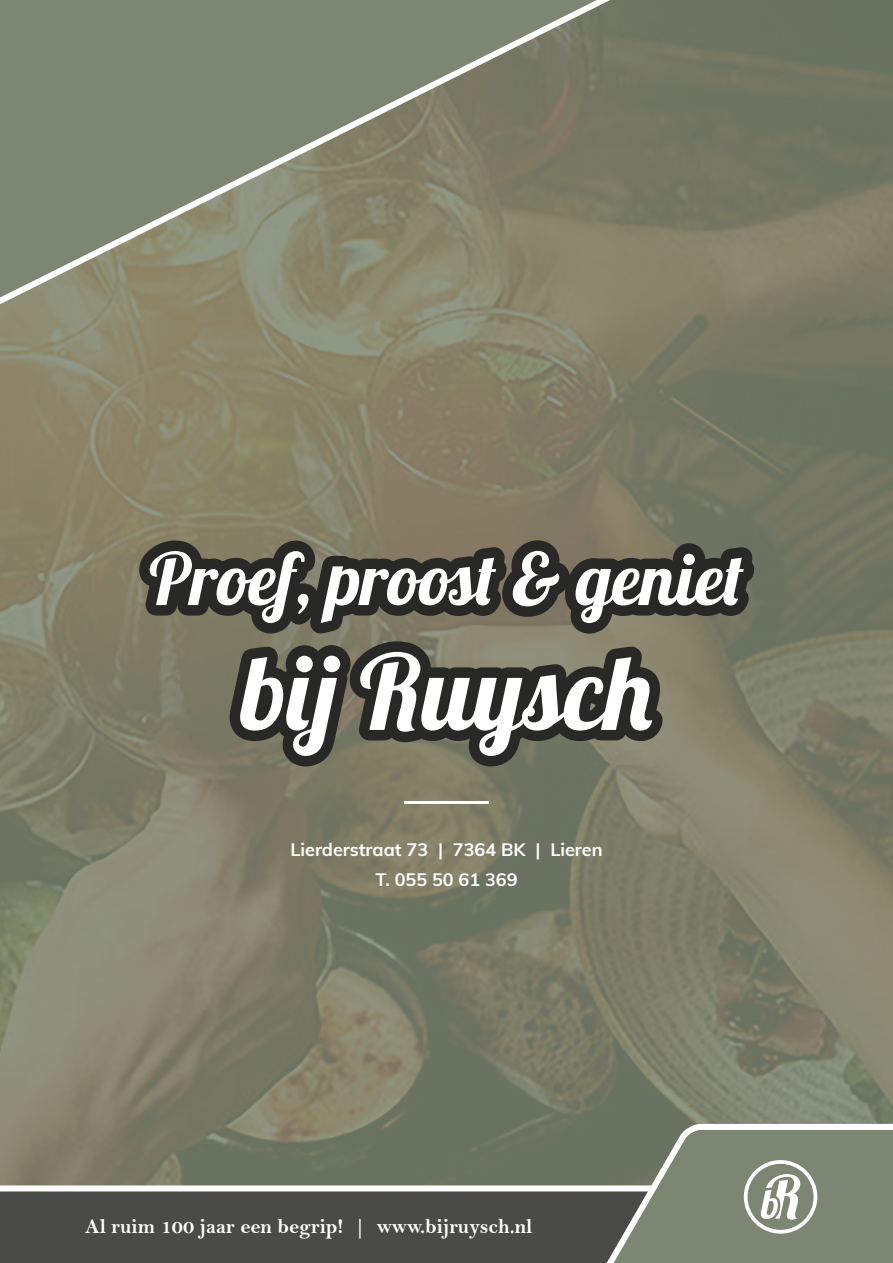
<style>
.page{position:relative;width:893px;height:1263px;background:#fff}
.page>*{position:absolute;margin:0;border:0;box-sizing:border-box;transform-origin:0 0}
.t1{font:104.1px "Lobster";color:#fff}
.t2{font:72px "Lobster";color:#fff}
.t3{font:21px "Bell MT Bold";color:#fff}
.t4{font:700 18px/30px "Muli";color:#fff;text-align:center}
</style>
<div class="page">
<img style="left:0;top:0;width:893px;height:1185px">
<svg style="left:0;top:1185px;width:534px;height:78px;background:#585857"></svg>
<svg style="left:534px;top:1121px;width:359px;height:142px;background:#7a8071"></svg>
<svg style="left:0;top:0;width:637px;height:361px;background:#848771"></svg>
<svg style="left:744px;top:1160px;width:73px;height:73px"></svg>
<hr style="left:404px;top:801px;width:85px;height:3px;background:#fff">
<svg style="left:219px;top:773px;width:461px;height:11px;background:#7b7b65"></svg>
<svg style="left:121px;top:499px;width:652px;height:274px;background:#5c5a4d"></svg>
<h2 class="t2" style="left:149px;top:533px;width:596px">Proef, proost &amp; geniet</h2>
<h1 class="t1" style="left:241px;top:626px;width:417px">bij Ruysch</h1>
<p class="t4" style="left:290px;top:833px;width:314px">Lierderstraat 73 | 7364 BK | Lieren<br>T. 055 50 61 369</p>
<p class="t3" style="left:85px;top:1213px;width:449px">Al ruim 100 jaar een begrip! | www.bijruysch.nl</p>
</div>
